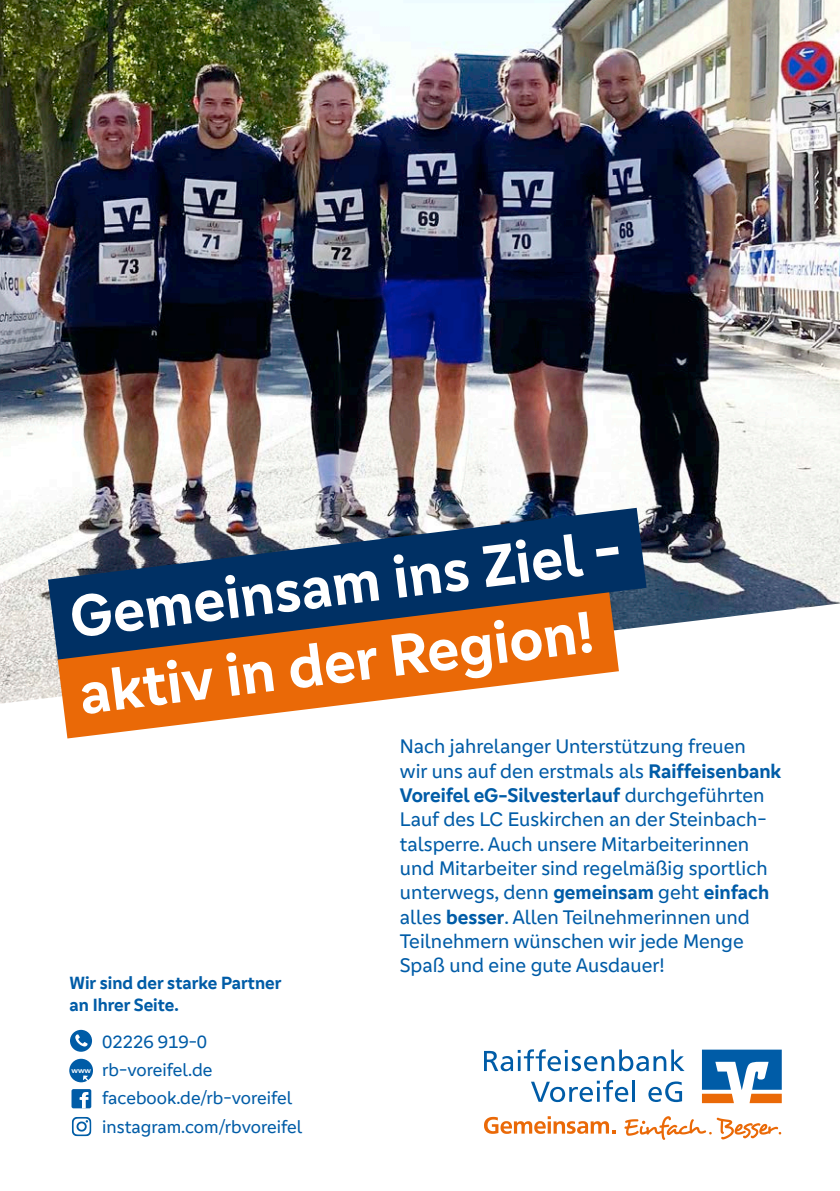
<style>
.page{position:relative;width:840px;height:1191px;background:#fff}
.page>*{position:absolute;margin:0;border:0;box-sizing:border-box;transform-origin:0 0}
.t1{font:700 60.8px/77.2px "Genos GFG";color:#fff}
.t2{font:20.2px/24.4px "Genos GFG";color:#005ca7}
.t3{font:18.2px/28.4px "Genos GFG";color:#005ca7}
.t4{font:700 18.2px/22px "Genos GFG";color:#005ca7}
.t5{font:700 7.2px "Frutiger VR";color:#fff}
.s1{font-weight:700}
</style>
<div class="page">
<img style="left:0;top:0;width:839px;height:703px">
<svg style="left:57px;top:659px;width:561px;height:79px;fill:#ea6907"></svg>
<svg style="left:484px;top:1049px;width:200px;height:22px"></svg>
<svg style="left:531px;top:1080px;width:97px;height:22px"></svg>
<hr style="left:632px;top:1080px;width:2px;height:21px;background:#005ca7">
<svg style="left:648px;top:1081px;width:33px;height:21px"></svg>
<svg style="left:701px;top:1049px;width:80px;height:54px"></svg>
<svg style="left:484px;top:1116px;width:131px;height:17px"></svg>
<svg style="left:624px;top:1116px;width:156px;height:23px"></svg>
<div style="left:71px;top:1089px;width:20px;height:19px;background:#005ca7;border-radius:2px"></div>
<svg style="left:79px;top:1092px;width:9px;height:16px"></svg>
<svg style="left:70px;top:1029px;width:22px;height:22px"></svg>
<svg style="left:75px;top:1034px;width:12px;height:12px"></svg>
<div style="left:69px;top:1058px;width:24px;height:24px;background:#005ca7;border-radius:50%"></div>
<svg style="left:83px;top:1075px;width:5px;height:6px"></svg>
<svg style="left:72px;top:1117px;width:19px;height:19px"></svg>
<svg style="left:48px;top:508px;width:598px;height:151px;background:#585862"></svg>
<h1 class="t1" style="left:65px;top:579px;width:556px;rotate:-7deg">Gemeinsam ins Ziel - aktiv in der Region!</h1>
<p class="t2" style="left:399px;top:734px;width:383px">Nach jahrelanger Unterstützung freuen<br>wir uns auf den erstmals als <span class="s1">Raiffeisenbank Voreifel eG-Silvesterlauf</span> durchgeführten Lauf des LC Euskirchen an der Steinbach&shy;talsperre. Auch unsere Mitarbeiterinnen und Mitarbeiter sind regelmäßig sportlich unterwegs, denn <span class="s1">gemeinsam</span> geht <span class="s1">einfach </span>alles <span class="s1">besser</span>. Allen Teilnehmerinnen und Teilnehmern wünschen wir jede Menge Spaß und eine gute Ausdauer!</p>
<p class="t4" style="left:69px;top:972px;width:213px">Wir sind der starke Partner an Ihrer Seite.</p>
<p class="t3" style="left:102px;top:1027px;width:201px">02226 919-0 rb-voreifel.de facebook.de/rb-voreifel instagram.com/rbvoreifel</p>
<p class="t5" style="left:71px;top:1065px;width:21px">www</p>
</div>
